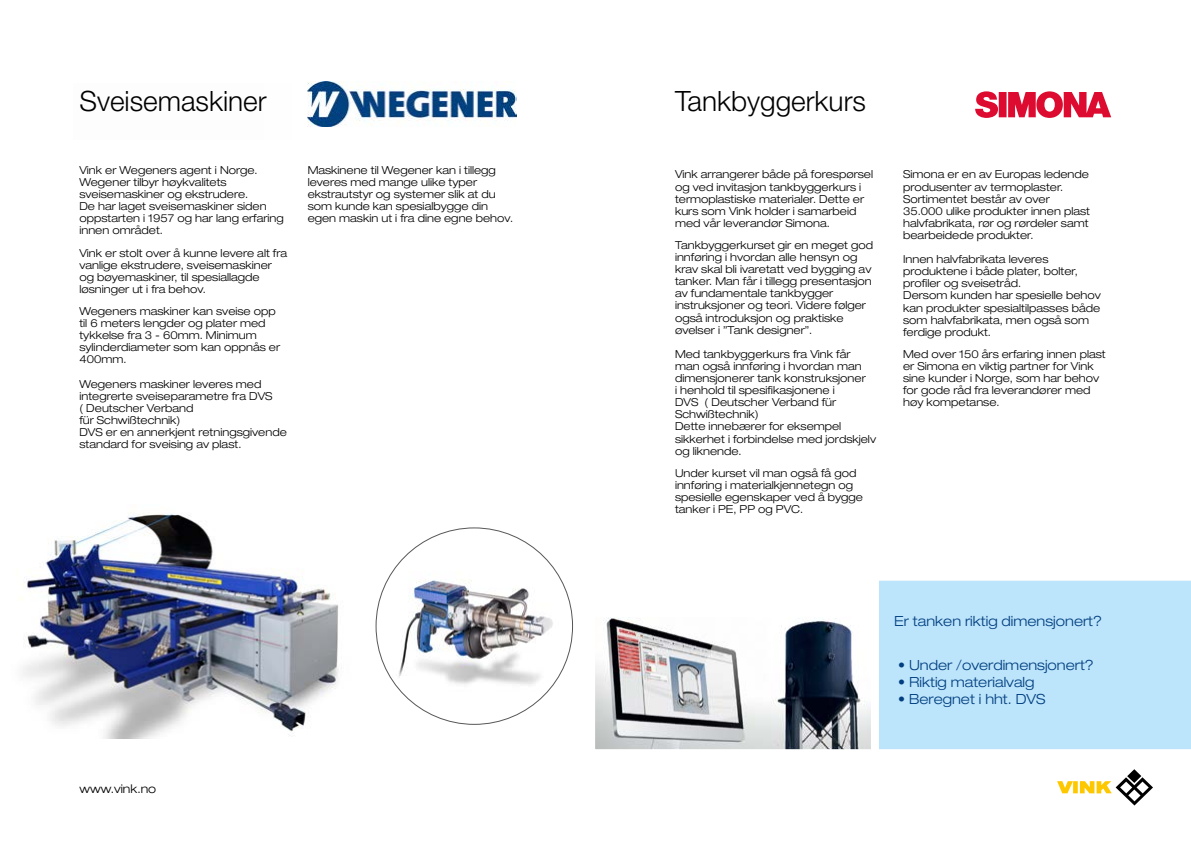
<style>
.page{position:relative;width:1191px;height:842px;background:#fff}
.page>*{position:absolute;margin:0;border:0;box-sizing:border-box;transform-origin:0 0}
.t1{font:300 28px "Helvetica Neue LT Pro";color:#000}
.t2{font:300 expanded 14px "Helvetica Neue LT Pro";color:#003e80}
.t3{font:300 expanded 12px "Helvetica Neue LT Pro";color:#000}
.t4{font:300 expanded 11px/12.1px "Helvetica Neue LT Pro";color:#000}
</style>
<div class="page">
<img style="left:19px;top:514px;width:320px;height:224px">
<img style="left:376px;top:556px;width:196px;height:140px">
<img style="left:308px;top:81px;width:208px;height:45px">
<svg style="left:1057px;top:781px;width:16px;height:12px"></svg>
<svg style="left:1073px;top:781px;width:4px;height:12px"></svg>
<svg style="left:1080px;top:769px;width:73px;height:36px"></svg>
<img style="left:596px;top:617px;width:275px;height:131px">
<div style="left:879px;top:580px;width:312px;height:170px;background:#bce4fa"></div>
<svg style="left:975px;top:91px;width:136px;height:27px"></svg>
<h1 class="t1" style="left:79px;top:84px;width:189px">Sveisemaskiner</h1>
<h1 class="t1" style="left:675px;top:84px;width:192px">Tankbyggerkurs</h1>
<p class="t4" style="left:79px;top:164px;width:206px">Vink er Wegeners agent i Norge.<br>Wegener tilbyr høykvalitets sveisemaskiner og ekstrudere.<br>De har laget sveisemaskiner siden oppstarten i 1957 og har lang erfaring innen området.</p>
<p class="t4" style="left:79px;top:246px;width:209px">Vink er stolt over å kunne levere alt fra vanlige ekstrudere, sveisemaskiner og bøyemaskiner, til spesiallagde løsninger ut i fra behov.</p>
<p class="t4" style="left:79px;top:305px;width:202px">Wegeners maskiner kan sveise opp til 6 meters lengder og plater med tykkelse fra 3 - 60mm. Minimum sylinderdiameter som kan oppnås er<br>400mm.</p>
<p class="t4" style="left:79px;top:377px;width:209px">Wegeners maskiner leveres med integrerte sveiseparametre fra DVS<br>( Deutscher Verband<br>für Schwißtechnik)<br>DVS er en annerkjent retningsgivende standard for sveising av plast.</p>
<p class="t4" style="left:308px;top:164px;width:207px">Maskinene til Wegener kan i tillegg leveres med mange ulike typer ekstrautstyr og systemer slik at du som kunde kan spesialbygge din egen maskin ut i fra dine egne behov.</p>
<p class="t4" style="left:675px;top:168px;width:200px">Vink arrangerer både på forespørsel og ved invitasjon tankbyggerkurs i termoplastiske materialer. Dette er kurs som Vink holder i samarbeid med vår leverandør Simona.</p>
<p class="t4" style="left:675px;top:239px;width:200px">Tankbyggerkurset gir en meget god innføring i hvordan alle hensyn og krav skal bli ivaretatt ved bygging av tanker. Man får i tillegg presentasjon av fundamentale tankbygger instruksjoner og teori. Videre følger også introduksjon og praktiske øvelser i ”Tank designer”.</p>
<p class="t4" style="left:675px;top:348px;width:203px">Med tankbyggerkurs fra Vink får man også innføring i hvordan man dimensjonerer tank konstruksjoner<br>i henhold til spesifikasjonene i<br>DVS ( Deutscher Verband für<br>Schwißtechnik)<br>Dette innebærer for eksempel sikkerhet i forbindelse med jordskjelv og liknende.</p>
<p class="t4" style="left:675px;top:467px;width:190px">Under kurset vil man også få god innføring i materialkjennetegn og spesielle egenskaper ved å bygge tanker i PE, PP og PVC.</p>
<p class="t4" style="left:903px;top:168px;width:188px">Simona er en av Europas ledende produsenter av termoplaster.<br>Sortimentet består av over<br>35.000 ulike produkter innen plast halvfabrikata, rør og rørdeler samt bearbeidede produkter.</p>
<p class="t4" style="left:903px;top:253px;width:199px">Innen halvfabrikata leveres produktene i både plater, bolter, profiler og sveisetråd.<br>Dersom kunden har spesielle behov kan produkter spesialtilpasses både som halvfabrikata, men også som ferdige produkt.</p>
<p class="t4" style="left:903px;top:348px;width:204px">Med over 150 års erfaring innen plast er Simona en viktig partner for Vink sine kunder i Norge, som har behov for gode råd fra leverandører med høy kompetanse.</p>
<p class="t3" style="left:79px;top:782px;width:78px">www.vink.no</p>
<p class="t2" style="left:894px;top:613px;width:209px">Er tanken riktig dimensjonert?</p>
<p class="t2" style="left:898px;top:657px;width:197px">• Under /overdimensjonert?</p>
<p class="t2" style="left:898px;top:673px;width:138px">• Riktig materialvalg</p>
<p class="t2" style="left:898px;top:690px;width:149px">• Beregnet i hht. DVS</p>
</div>
